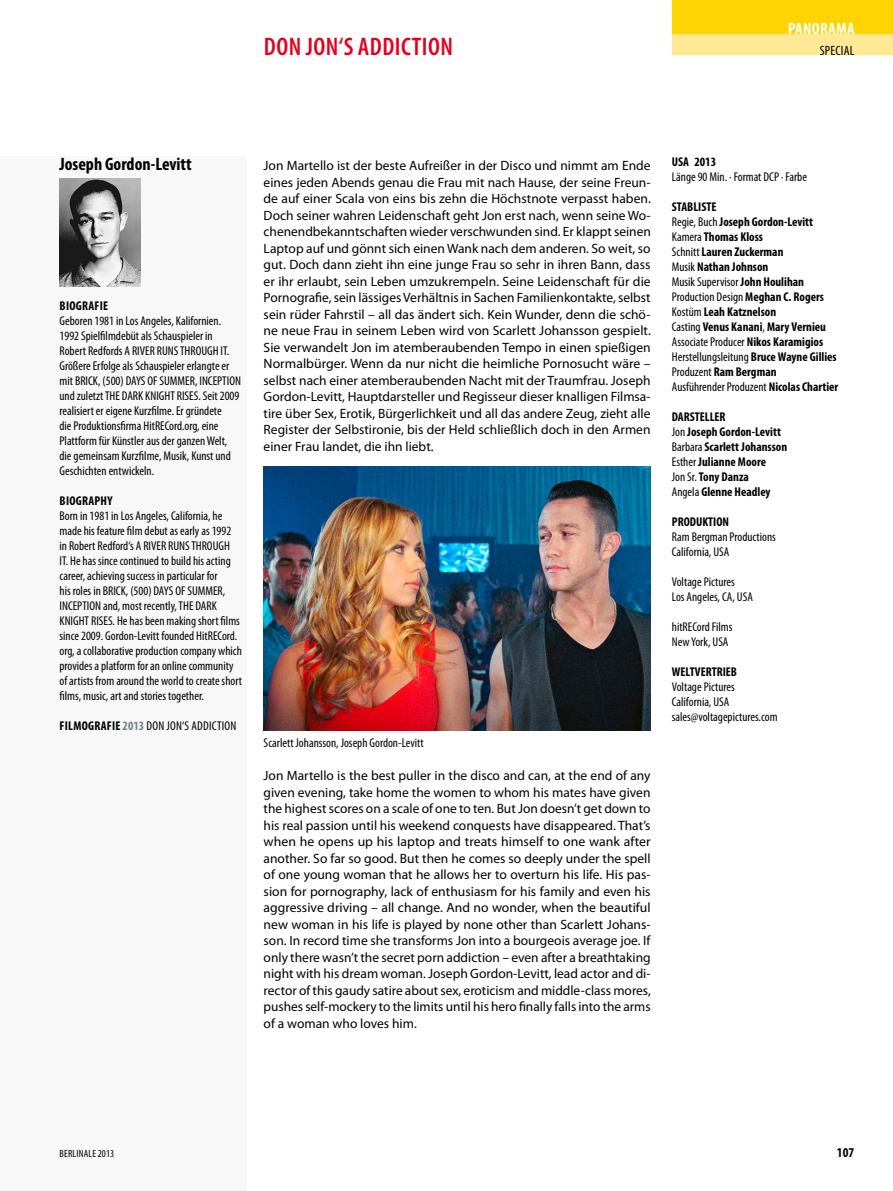
<style>
.page{position:relative;width:893px;height:1191px;background:#fff}
.page>*{position:absolute;margin:0;border:0;box-sizing:border-box;transform-origin:0 0}
.t1{font:600 condensed 25.5px "Myriad Pro";letter-spacing:.02em;color:#e3001d}
.t2{font:700 condensed 18px "Myriad Pro";color:#000}
.t3{font:700 condensed 16.5px "Myriad Pro";letter-spacing:.02em;color:#fff}
.t4{font:13.5px/16.5px "Myriad Pro";color:#000;text-align:justify}
.t5{font:condensed 13.5px "Myriad Pro";color:#000}
.t6{font:700 condensed 13.5px "Myriad Pro";color:#000}
.t7{font:condensed 12.75px/15px "Myriad Pro";color:#000}
.t8{font:700 condensed 12.75px/15px "Myriad Pro";color:#000}
.t9{font:condensed 10.5px "Myriad Pro";letter-spacing:.02em;color:#000}
.s1{font-weight:700;color:#72828b}
.s2{font-weight:400}
</style>
<div class="page">
<div style="left:0;top:156px;width:247px;height:1035px;background:#f8f8f8"></div>
<div style="left:672px;top:9px;width:221px;height:46px;background:#ffe997"></div>
<img style="left:264px;top:467px;width:387px;height:263px">
<img style="left:60px;top:178px;width:80px;height:109px">
<div style="left:672px;top:0;width:221px;height:34px;background:#ffd400"></div>
<p class="t3" style="left:788px;top:18px;width:68px">Panorama</p>
<h1 class="t1" style="left:264px;top:31px;width:105px">DON JON‘S ADDICTI</h1>
<h1 class="t1" style="left:428px;top:31px;width:26px">ON</h1>
<p class="t5" style="left:820px;top:43px;width:11px">Special</p>
<h2 class="t2" style="left:60px;top:153px;width:134px">Joseph Gordon-Levitt</h2>
<p class="t8" style="left:60px;top:298px;width:29px">BIOGRAFIE</p>
<p class="t7" style="left:60px;top:313px;width:183px">Geboren 1981 in Los Angeles, Kalifornien.<br>1992 Spielfilmdebüt als Schauspieler in Robert Redfords A RIVER RUNS THROUGH IT.<br>Größere Erfolge als Schauspieler erlangte er mit BRICK, (500) DAYS OF SUMMER, INCEPTION und zuletzt THE DARK KNIGHT RISES. Seit 2009 realisiert er eigene Kurzfilme. Er gründete<br>die Produktionsfirma HitRECord.org, eine Plattform für Künstler aus der ganzen Welt, die gemeinsam Kurzfilme, Musik, Kunst und Geschichten entwickeln.</p>
<p class="t8" style="left:60px;top:493px;width:48px">BIOGRAPHY</p>
<p class="t7" style="left:60px;top:508px;width:184px">Born in 1981 in Los Angeles, California, he made his feature film debut as early as 1992<br>in Robert Redford‘s A RIVER RUNS THROUGH<br>IT. He has since continued to build his acting career, achieving success in particular for<br>his roles in BRICK, (500) DAYS OF SUMMER, INCEPTION and, most recently, THE DARK KNIGHT RISES. He has been making short films since 2009. Gordon-Levitt founded HitRECord. org, a collaborative production company which provides a platform for an online community of artists from around the world to create short films, music, art and stories together.</p>
<p class="t8" style="left:60px;top:718px;width:41px">FILMOGRAFIE</p>
<p class="t7" style="left:123px;top:718px;width:81px"><span class="s1">2013</span> Don Jon‘s Addiction</p>
<p class="t4" style="left:264px;top:157px;width:389px">Jon Martello ist der beste Aufreißer in der Disco und nimmt am Ende eines jeden Abends genau die Frau mit nach Hause, der seine Freun&shy;de auf einer Scala von eins bis zehn die Höchstnote verpasst haben.<br>Doch seiner wahren Leidenschaft geht Jon erst nach, wenn seine Wo&shy;chenendbekanntschaften wieder verschwunden sind. Er klappt seinen Laptop auf und gönnt sich einen Wank nach dem anderen. So weit, so gut. Doch dann zieht ihn eine junge Frau so sehr in ihren Bann, dass er ihr erlaubt, sein Leben umzukrempeln. Seine Leidenschaft für die Pornografie, sein lässiges Verhältnis in Sachen Familienkontakte, selbst sein rüder Fahrstil – all das ändert sich. Kein Wunder, denn die schö&shy;ne neue Frau in seinem Leben wird von Scarlett Johansson gespielt.<br>Sie verwandelt Jon im atemberaubenden Tempo in einen spießigen Normalbürger. Wenn da nur nicht die heimliche Pornosucht wäre – selbst nach einer atemberaubenden Nacht mit der Traumfrau. Joseph Gordon-Levitt, Hauptdarsteller und Regisseur dieser knalligen Filmsa&shy;tire über Sex, Erotik, Bürgerlichkeit und all das andere Zeug, zieht alle Register der Selbstironie, bis der Held schließlich doch in den Armen einer Frau landet, die ihn liebt.</p>
<p class="t7" style="left:264px;top:734px;width:162px">Scarlett Johansson, Joseph Gordon-Levitt</p>
<p class="t4" style="left:264px;top:767px;width:389px">Jon Martello is the best puller in the disco and can, at the end of any given evening, take home the women to whom his mates have given the highest scores on a scale of one to ten. But Jon doesn’t get down to his real passion until his weekend conquests have disappeared. That’s when he opens up his laptop and treats himself to one wank after another. So far so good. But then he comes so deeply under the spell of one young woman that he allows her to overturn his life. His pas&shy;sion for pornography, lack of enthusiasm for his family and even his aggressive driving – all change. And no wonder, when the beautiful new woman in his life is played by none other than Scarlett Johans&shy;son. In record time she transforms Jon into a bourgeois average joe. If only there wasn’t the secret porn addiction – even after a breathtaking night with his dream woman. Joseph Gordon-Levitt, lead actor and di&shy;rector of this gaudy satire about sex, eroticism and middle-class mores, pushes self-mockery to the limits until his hero finally falls into the arms of a woman who loves him.</p>
<p class="t8" style="left:672px;top:154px;width:7px">USA</p>
<p class="t8" style="left:694px;top:154px;width:23px">2013</p>
<p class="t7" style="left:672px;top:169px;width:137px">Länge 90 Min. · Format DCP · Farbe</p>
<p class="t8" style="left:672px;top:199px;width:168px">STABLISTE<br><span class="s2">Regie, Buch</span> Joseph Gordon-Levitt<br><span class="s2">Kamera</span> Thomas Kloss<br><span class="s2">Schnitt</span> Lauren Zuckerman<br><span class="s2">Musik</span> Nathan Johnson<br><span class="s2">Musik Supervisor</span> John Houlihan<br><span class="s2">Production Design</span> Meghan C. Rogers<br><span class="s2">Kostüm</span> Leah Katznelson<br><span class="s2">Casting</span> Venus Kanani<span class="s2">,</span> Mary Vernieu<br><span class="s2">Associate Producer</span> Nikos Karamigios<br><span class="s2">Herstellungsleitung</span> Bruce Wayne Gillies<br><span class="s2">Produzent</span> Ram Bergman<br><span class="s2">Ausführender Produzent</span> Nicolas Chartier</p>
<p class="t8" style="left:672px;top:409px;width:117px">DARSTELLER<br><span class="s2">Jon</span> Joseph Gordon-Levitt<br><span class="s2">Barbara</span> Scarlett Johansson<br><span class="s2">Esther</span> Julianne Moore<br><span class="s2">Jon Sr.</span> Tony Danza<br><span class="s2">Angela</span> Glenne Headley</p>
<p class="t8" style="left:672px;top:514px;width:43px">PRODUKTION</p>
<p class="t7" style="left:672px;top:529px;width:106px">Ram Bergman Productions<br>California, USA</p>
<p class="t7" style="left:672px;top:574px;width:83px">Voltage Pictures<br>Los Angeles, CA, USA</p>
<p class="t7" style="left:672px;top:619px;width:62px">hitRECord Films<br>New York, USA</p>
<p class="t8" style="left:672px;top:664px;width:7px">WELTVERTRIE</p>
<p class="t8" style="left:731px;top:664px;width:8px">B</p>
<p class="t7" style="left:672px;top:679px;width:107px">Voltage Pictures<br>California, USA sales@voltagepictures.com</p>
<p class="t9" style="left:60px;top:1146px;width:56px">BERLINALE 2013</p>
<p class="t6" style="left:837px;top:1143px;width:19px">107</p>
</div>
